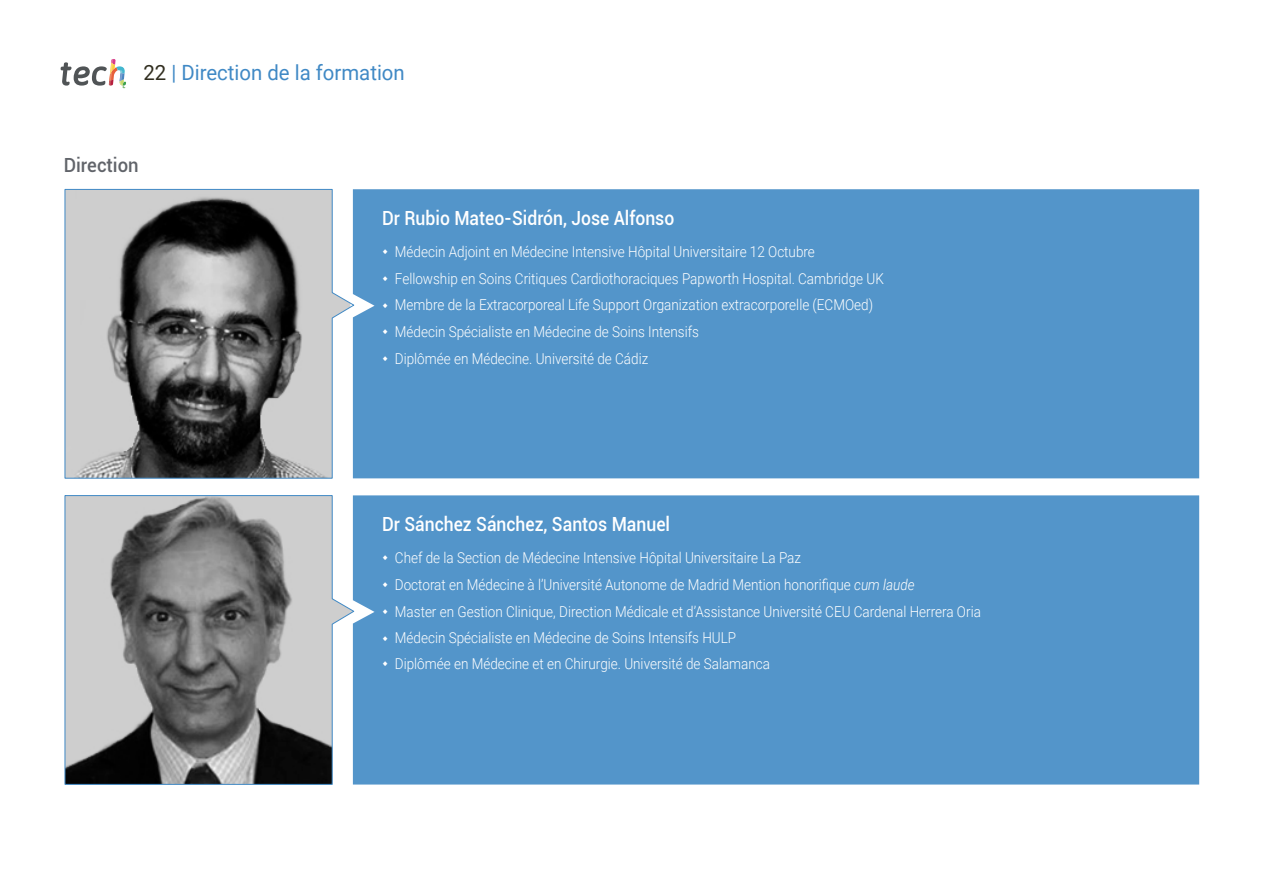
<style>
.page{position:relative;width:1263px;height:893px;background:#fff}
.page>*{position:absolute;margin:0;border:0;box-sizing:border-box;transform-origin:0 0}
.t1{font:21px "Roboto";color:#4089c5}
.t2{font:500 19.5px "Roboto";color:#fff;scale:.9 1}
.t3{font:500 19.5px "Roboto";color:#61646a;scale:.95 1}
.t4{font:300 15px/26.7px "Roboto";color:#fff;scale:.9 1}
.s1{color:#312e20}
.s2{font-style:italic}
</style>
<div class="page">
<svg style="left:61px;top:59px;width:65px;height:29px"></svg>
<div style="left:354px;top:189px;width:845px;height:289px;background:#5395ca"></div>
<div style="left:354px;top:495px;width:845px;height:289px;background:#5395ca"></div>
<svg style="left:65px;top:189px;width:289px;height:290px;background:#8d8e8f"></svg>
<svg style="left:65px;top:495px;width:289px;height:290px;background:#919293"></svg>
<svg style="left:383px;top:249px;width:4px;height:5px"></svg>
<svg style="left:383px;top:276px;width:4px;height:5px"></svg>
<svg style="left:383px;top:303px;width:4px;height:5px"></svg>
<svg style="left:383px;top:330px;width:4px;height:5px"></svg>
<svg style="left:383px;top:356px;width:4px;height:5px"></svg>
<svg style="left:383px;top:555px;width:4px;height:5px"></svg>
<svg style="left:383px;top:582px;width:4px;height:5px"></svg>
<svg style="left:383px;top:609px;width:4px;height:5px"></svg>
<svg style="left:383px;top:636px;width:4px;height:5px"></svg>
<svg style="left:383px;top:661px;width:4px;height:5px"></svg>
<h1 class="t1" style="left:144px;top:57px;width:263px"><span class="s1">22</span> | Direction de la formation</h1>
<h2 class="t3" style="left:64px;top:151px;width:80px">Direction</h2>
<h2 class="t2" style="left:382px;top:205px;width:326px">Dr Rubio Mateo-Sidrón, Jose Alfonso</h2>
<p class="t4" style="left:395px;top:238px;width:545px">Médecin Adjoint en Médecine Intensive Hôpital Universitaire 12 Octubre<br>Fellowship en Soins Critiques Cardiothoraciques Papworth Hospital. Cambridge UK Membre de la Extracorporeal Life Support Organization extracorporelle (ECMOed)<br>Médecin Spécialiste en Médecine de Soins Intensifs<br>Diplômée en Médecine. Université de Cádiz</p>
<h2 class="t2" style="left:382px;top:511px;width:321px">Dr Sánchez Sánchez, Santos Manuel</h2>
<p class="t4" style="left:395px;top:544px;width:653px">Chef de la Section de Médecine Intensive Hôpital Universitaire La Paz<br>Doctorat en Médecine à l’Université Autonome de Madrid Mention honorifique <span class="s2">cum laude<br></span>Master en Gestion Clinique, Direction Médicale et d’Assistance Université CEU Cardenal Herrera Oria Médecin Spécialiste en Médecine de Soins Intensifs HULP<br>Diplômée en Médecine et en Chirurgie. Université de Salamanca</p>
</div>
